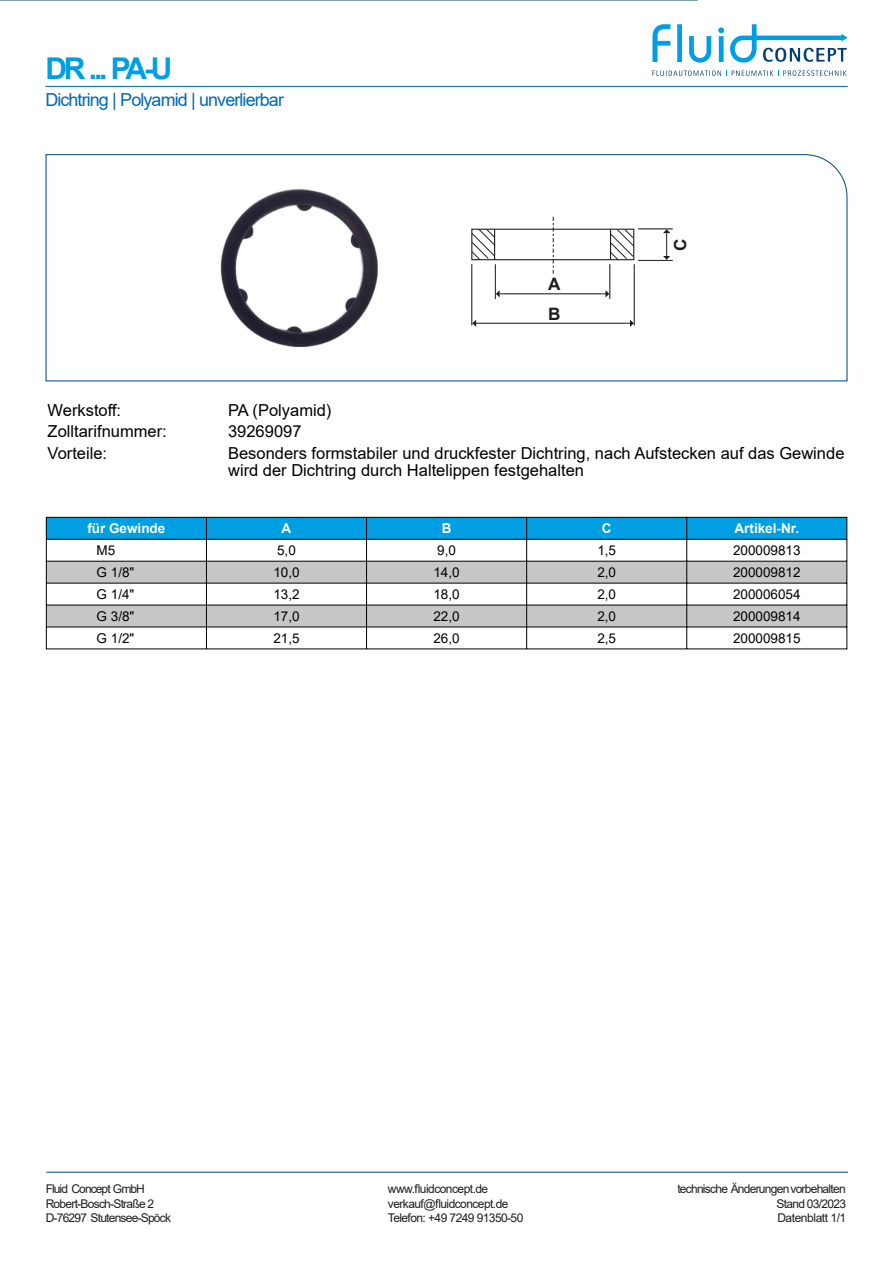
<style>
.page{position:relative;width:893px;height:1263px;background:#fff}
.page>*{position:absolute;margin:0;border:0;box-sizing:border-box;transform-origin:0 0}
.t1{font:700 30px "Arial";color:#009fe3}
.t2{font:18px "Arial";letter-spacing:-.05em;color:#0069b4}
.t3{font:700 17.1px/29.5px "Arial";color:#1d1d1b}
.t4{font:16.5px/17.1px "Arial";color:#000}
.t5{font:13.5px "Arial";color:#000}
.t6{font:700 13.5px "Arial";color:#fff}
.t7{font:12px/14.4px "Arial";letter-spacing:-.06em;color:#1d1d1b}
</style>
<div class="page">
<hr style="left:46px;top:1172px;width:802px;height:1px;background:#00406f">
<svg style="left:45px;top:154px;width:803px;height:228px"></svg>
<hr style="left:45px;top:86px;width:803px;height:1px;background:#0069b4">
<svg style="left:0;top:0;width:698px;height:1px"></svg>
<svg style="left:652px;top:24px;width:196px;height:39px"></svg>
<svg style="left:652px;top:70px;width:195px;height:6px"></svg>
<img style="left:212px;top:184px;width:168px;height:166px">
<div style="left:471px;top:229px;width:163px;height:31px;border:1px solid #231f20"></div>
<svg style="left:609px;top:229px;width:25px;height:32px"></svg>
<svg style="left:471px;top:228px;width:25px;height:33px"></svg>
<hr style="left:476px;top:323px;width:156px;height:1px;background:#231f20">
<svg style="left:663px;top:230px;width:7px;height:30px"></svg>
<hr style="left:638px;top:260px;width:35px;height:1px;background:#231f20">
<hr style="left:638px;top:229px;width:35px;height:1px;background:#231f20">
<hr style="left:499px;top:293px;width:108px;height:1px;background:#231f20">
<hr style="left:634px;top:264px;width:1px;height:61px;background:#231f20">
<hr style="left:609px;top:264px;width:1px;height:35px;background:#231f20">
<hr style="left:495px;top:264px;width:1px;height:35px;background:#231f20">
<hr style="left:471px;top:264px;width:1px;height:61px;background:#231f20">
<svg style="left:553px;top:217px;width:1px;height:56px"></svg>
<svg style="left:496px;top:290px;width:4px;height:7px"></svg>
<svg style="left:605px;top:290px;width:4px;height:7px"></svg>
<svg style="left:472px;top:320px;width:4px;height:7px"></svg>
<svg style="left:630px;top:320px;width:4px;height:7px"></svg>
<div style="left:46px;top:517px;width:801px;height:22px;background:#009fe3"></div>
<svg style="left:47px;top:540px;width:799px;height:108px"></svg>
<svg style="left:527px;top:540px;width:159px;height:108px"></svg>
<svg style="left:47px;top:562px;width:799px;height:65px;fill:#c6c6c6"></svg>
<hr style="left:46px;top:517px;width:1px;height:132px;background:#000">
<hr style="left:846px;top:517px;width:1px;height:132px;background:#000">
<hr style="left:206px;top:517px;width:1px;height:132px;background:#000">
<hr style="left:366px;top:517px;width:1px;height:132px;background:#000">
<hr style="left:526px;top:517px;width:1px;height:132px;background:#000">
<hr style="left:686px;top:517px;width:1px;height:132px;background:#000">
<hr style="left:46px;top:517px;width:801px;height:1px;background:#000">
<hr style="left:46px;top:539px;width:801px;height:1px;background:#000">
<hr style="left:46px;top:561px;width:801px;height:1px;background:#000">
<hr style="left:46px;top:583px;width:801px;height:1px;background:#000">
<hr style="left:46px;top:605px;width:801px;height:1px;background:#000">
<hr style="left:46px;top:627px;width:801px;height:1px;background:#000">
<hr style="left:46px;top:648px;width:801px;height:1px;background:#000">
<h1 class="t1" style="left:45px;top:57px;width:129px">DR ... PA-U</h1>
<h2 class="t2" style="left:45px;top:93px;width:240px">Dichtring | Polyamid | unverlierbar</h2>
<h3 class="t3" style="left:548px;top:271px;width:14px">A<br>B</h3>
<h3 class="t3" style="left:667px;top:251px;width:14px;rotate:-90deg">C</h3>
<h3 class="t4" style="left:48px;top:403px;width:75px">Werkstoff:</h3>
<h3 class="t4" style="left:228px;top:403px;width:105px">PA (Polyamid)</h3>
<h3 class="t4" style="left:48px;top:424px;width:121px">Zolltarifnummer:</h3>
<h3 class="t4" style="left:228px;top:424px;width:75px">39269097</h3>
<h3 class="t4" style="left:48px;top:446px;width:61px">Vorteile:</h3>
<h3 class="t4" style="left:228px;top:446px;width:618px">Besonders formstabiler und druckfester Dichtring, nach Aufstecken auf das Gewinde wird der Dichtring durch Haltelippen festgehalten</h3>
<p class="t6" style="left:87px;top:523px;width:80px">für Gewinde</p>
<p class="t6" style="left:282px;top:523px;width:11px">A</p>
<p class="t6" style="left:442px;top:523px;width:11px">B</p>
<p class="t6" style="left:602px;top:523px;width:11px">C</p>
<p class="t6" style="left:734px;top:523px;width:66px">Artikel-Nr.</p>
<p class="t5" style="left:97px;top:545px;width:20px">M5</p>
<p class="t5" style="left:277px;top:545px;width:20px">5,0</p>
<p class="t5" style="left:437px;top:545px;width:20px">9,0</p>
<p class="t5" style="left:597px;top:545px;width:20px">1,5</p>
<p class="t5" style="left:733px;top:545px;width:69px">200009813</p>
<p class="t5" style="left:97px;top:567px;width:39px">G 1/8"</p>
<p class="t5" style="left:273px;top:567px;width:28px">10,0</p>
<p class="t5" style="left:433px;top:567px;width:28px">14,0</p>
<p class="t5" style="left:597px;top:567px;width:20px">2,0</p>
<p class="t5" style="left:733px;top:567px;width:69px">200009812</p>
<p class="t5" style="left:97px;top:589px;width:39px">G 1/4"</p>
<p class="t5" style="left:273px;top:589px;width:28px">13,2</p>
<p class="t5" style="left:433px;top:589px;width:28px">18,0</p>
<p class="t5" style="left:597px;top:589px;width:20px">2,0</p>
<p class="t5" style="left:733px;top:589px;width:69px">200006054</p>
<p class="t5" style="left:97px;top:611px;width:39px">G 3/8"</p>
<p class="t5" style="left:273px;top:611px;width:28px">17,0</p>
<p class="t5" style="left:433px;top:611px;width:28px">22,0</p>
<p class="t5" style="left:597px;top:611px;width:20px">2,0</p>
<p class="t5" style="left:733px;top:611px;width:69px">200009814</p>
<p class="t5" style="left:97px;top:633px;width:39px">G 1/2"</p>
<p class="t5" style="left:273px;top:633px;width:28px">21,5</p>
<p class="t5" style="left:433px;top:633px;width:28px">26,0</p>
<p class="t5" style="left:597px;top:633px;width:20px">2,5</p>
<p class="t5" style="left:733px;top:633px;width:69px">200009815</p>
<p class="t7" style="left:46px;top:1183px;width:127px">Fluid Concept GmbH<br>Robert-Bosch-Straße 2<br>D-76297 Stutensee-Spöck</p>
<p class="t7" style="left:388px;top:1183px;width:137px">www.fluidconcept.de verkauf@fluidconcept.de<br>Telefon: +49 7249 91350-50</p>
<p class="t7" style="left:776px;top:1183px;width:71px;text-align:justify;text-indent:-99px">technische Änderungenvorbehalten Stand 03/2023<br>Datenblatt 1/1</p>
</div>
